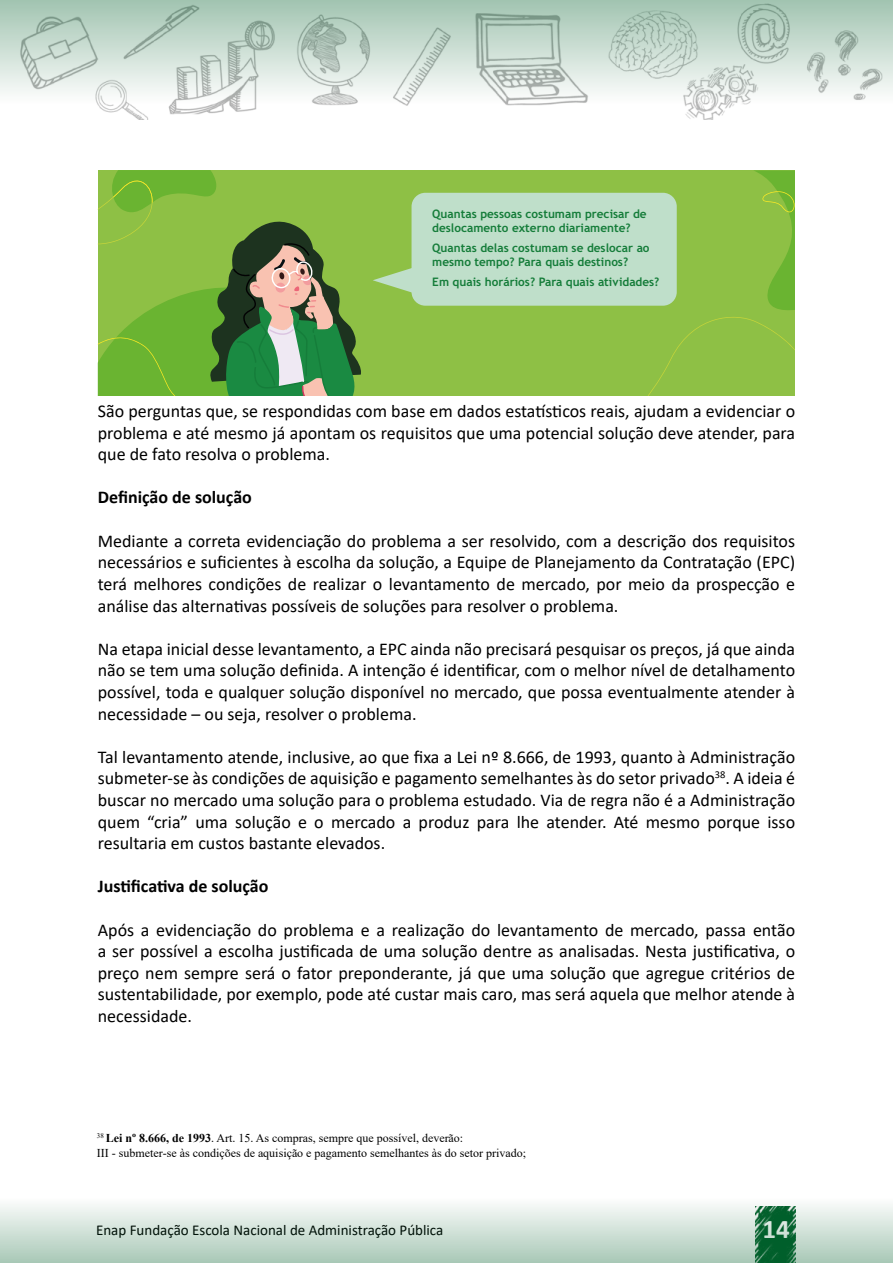
<style>
.page{position:relative;width:893px;height:1263px;background:#fff}
.page>*{position:absolute;margin:0;border:0;box-sizing:border-box;transform-origin:0 0}
.t1{font:700 27px "Calibri";color:#fff}
.t2{font:18px/21.6px "Calibri";color:#000;text-align:justify}
.t3{font:700 18px "Calibri";color:#000}
.t4{font:15px "Calibri";color:#000}
.t5{font:12px/14.4px "Times New Roman";color:#000}
.t6{font:700 11.7px/14.1px "Trebuchet MS";color:#157d3a}
.s1{font-weight:700}
</style>
<div class="page">
<svg style="left:0;top:0;width:893px;height:120px"></svg>
<svg style="left:0;top:1205px;width:893px;height:58px"></svg>
<div style="left:98px;top:170px;width:696px;height:225px;background:#8ec045"></div>
<svg style="left:98px;top:170px;width:263px;height:225px"></svg>
<svg style="left:373px;top:266px;width:39px;height:29px"></svg>
<svg style="left:606px;top:170px;width:188px;height:225px"></svg>
<div style="left:412px;top:193px;width:265px;height:113px;background:#bfdfca;border-radius:14px"></div>
<p class="t6" style="left:432px;top:207px;width:216px">Quantas pessoas costumam precisar de deslocamento externo diariamente?</p>
<p class="t6" style="left:432px;top:241px;width:219px">Quantas delas costumam se deslocar ao mesmo tempo? Para quais destinos?</p>
<p class="t6" style="left:432px;top:275px;width:229px">Em quais horários? Para quais atividades?</p>
<p class="t2" style="left:98px;top:400px;width:699px">São perguntas que, se respondidas com base em dados estatísticos reais, ajudam a evidenciar o problema e até mesmo já apontam os requisitos que uma potencial solução deve atender, para que de fato resolva o problema.</p>
<p class="t3" style="left:98px;top:485px;width:156px">Definição de solução</p>
<p class="t2" style="left:98px;top:529px;width:699px">Mediante a correta evidenciação do problema a ser resolvido, com a descrição dos requisitos necessários e suficientes à escolha da solução, a Equipe de Planejamento da Contratação (EPC) terá melhores condições de realizar o levantamento de mercado, por meio da prospecção e análise das alternativas possíveis de soluções para resolver o problema.</p>
<p class="t2" style="left:98px;top:637px;width:699px">Na etapa inicial desse levantamento, a EPC ainda não precisará pesquisar os preços, já que ainda não se tem uma solução definida. A intenção é identificar, com o melhor nível de detalhamento possível, toda e qualquer solução disponível no mercado, que possa eventualmente atender à necessidade – ou seja, resolver o problema.</p>
<p class="t2" style="left:98px;top:745px;width:699px">Tal levantamento atende, inclusive, ao que fixa a Lei nº 8.666, de 1993, quanto à Administração submeter-se às condições de aquisição e pagamento semelhantes às do setor privado<sup>38</sup>. A ideia é buscar no mercado uma solução para o problema estudado. Via de regra não é a Administração quem “cria” uma solução e o mercado a produz para lhe atender. Até mesmo porque isso resultaria em custos bastante elevados.</p>
<p class="t3" style="left:98px;top:874px;width:172px">Justificativa de solução</p>
<p class="t2" style="left:98px;top:918px;width:699px">Após a evidenciação do problema e a realização do levantamento de mercado, passa então a ser possível a escolha justificada de uma solução dentre as analisadas. Nesta justificativa, o preço nem sempre será o fator preponderante, já que uma solução que agregue critérios de sustentabilidade, por exemplo, pode até custar mais caro, mas será aquela que melhor atende à necessidade.</p>
<p class="t5" style="left:97px;top:1131px;width:431px"><sup>38</sup> <span class="s1">Lei nº 8.666, de 1993</span>. Art. 15. As compras, sempre que possível, deverão:<br>III - submeter-se às condições de aquisição e pagamento semelhantes às do setor privado;</p>
<p class="t4" style="left:96px;top:1220px;width:349px">Enap Fundação Escola Nacional de Administração Pública</p>
<h1 class="t1" style="left:763px;top:1210px;width:29px">14</h1>
</div>
